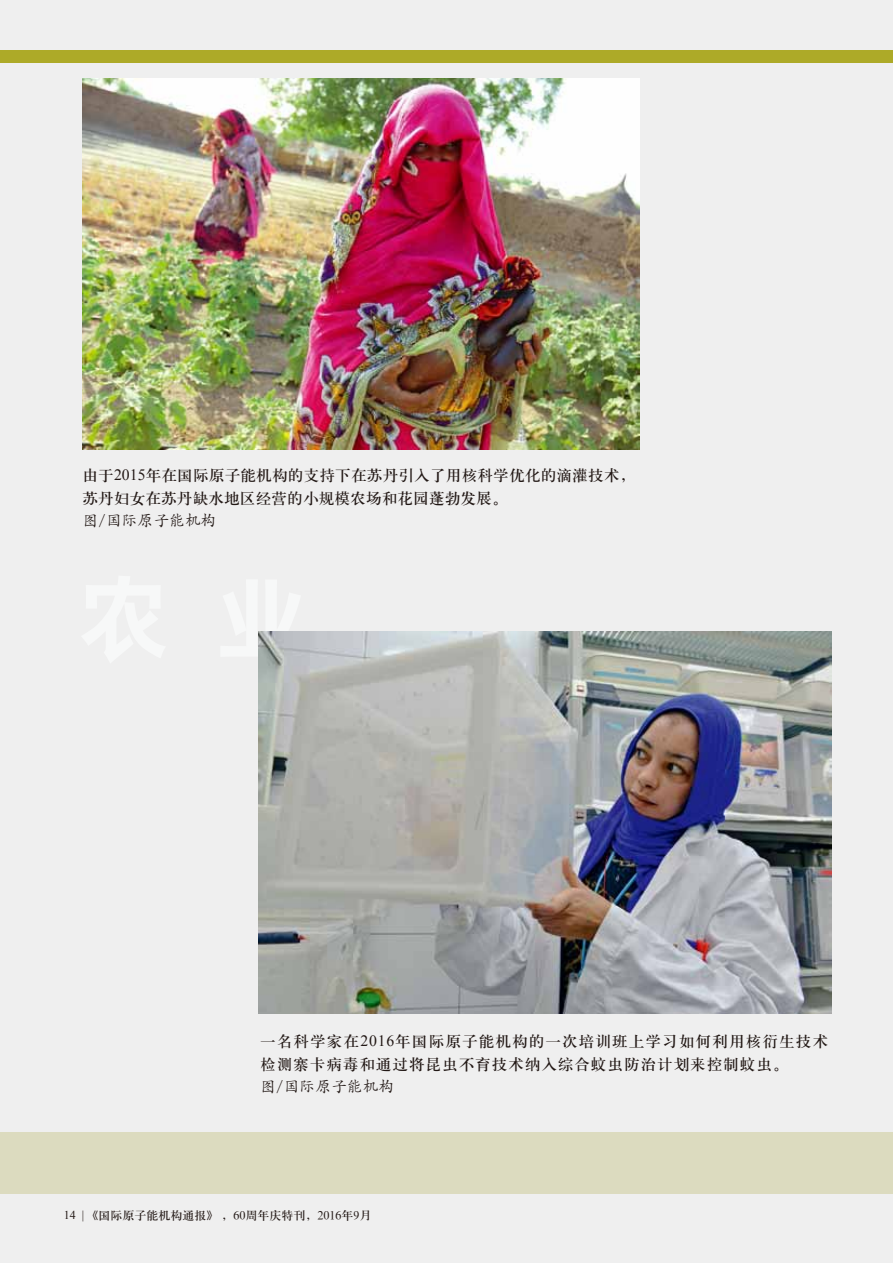
<style>
.page{position:relative;width:893px;height:1263px;background:#efefef}
.page>*{position:absolute;margin:0;border:0;box-sizing:border-box;transform-origin:0 0}
.t1{font:15.75px/22.5px "H Ya 3 gj";letter-spacing:.05em;color:#221815}
.t2{font:15.75px/22.5px "H Ya 3 gj";letter-spacing:.005em;color:#221815}
.t3{font:15.75px "ST Kaiti";color:#221815}
.t4{font:12px "H Ya 3 gj";color:#221815}
.s1{font-family:"Times New Roman"}
</style>
<div class="page">
<div style="left:0;top:50px;width:893px;height:13px;background:#adaa28"></div>
<div style="left:0;top:1132px;width:893px;height:61px;background:#dcdbbf"></div>
<img style="left:82px;top:78px;width:558px;height:372px">
<img style="left:259px;top:632px;width:573px;height:382px">
<p class="t2" style="left:82px;top:464px;width:554px">由于<span class="s1">2015</span>年在国际原子能机构的支持下在苏丹引入了用核科学优化的滴灌技术，苏丹妇女在苏丹缺水地区经营的小规模农场和花园蓬勃发展。</p>
<p class="t3" style="left:82px;top:510px;width:135px">图/国际原子能机构</p>
<p class="t1" style="left:260px;top:1030px;width:569px">一名科学家在<span class="s1">2016</span>年国际原子能机构的一次培训班上学习如何利用核衍生技术检测寨卡病毒和通过将昆虫不育技术纳入综合蚊虫防治计划来控制蚊虫。</p>
<p class="t3" style="left:260px;top:1076px;width:135px">图/国际原子能机构</p>
<p class="t4" style="left:64px;top:1210px;width:309px"><span class="s1">14 |</span> 《国际原子能机构通报》，60周年庆特刊，2016年9月</p>
</div>
